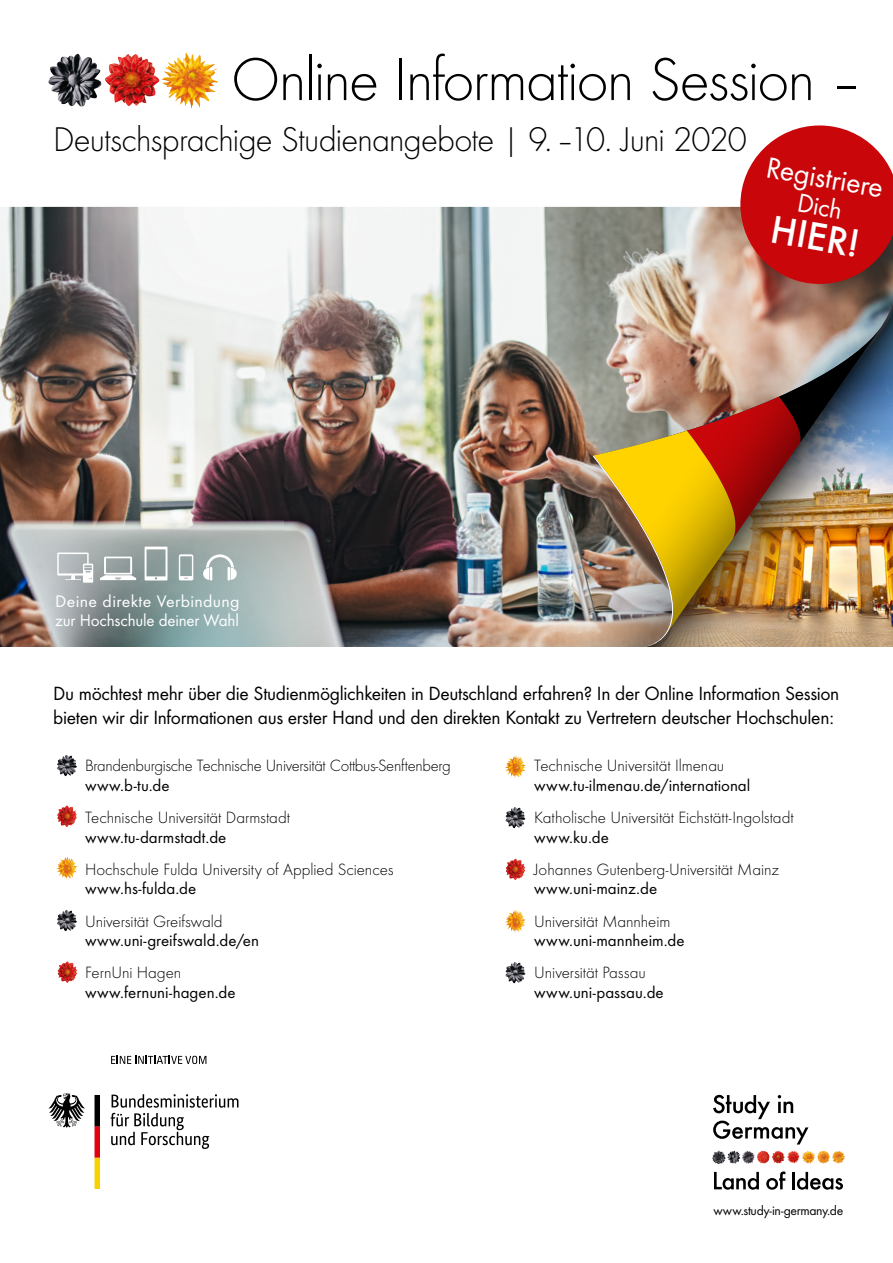
<style>
.page{position:relative;width:893px;height:1263px;background:#fff}
.page>*{position:absolute;margin:0;border:0;box-sizing:border-box;transform-origin:0 0}
.Headline_Titel{font:300 55.5px "Futura ND";letter-spacing:-.03em;color:#000}
.t1{font:500 36px "Futura ND";color:#fff}
.Headline_Titel-2{font:300 31.5px "Futura ND";letter-spacing:-.03em;color:#000}
.t2{font:27px "Futura ND";color:#fff}
.t3{font:24px "Futura ND";color:#fff}
._04_Headline_allgeme{font:17.55px/23.9px "Futura ND";letter-spacing:-.02em;color:#000}
.t4{font:15.3px/19.5px "Futura ND";letter-spacing:-.005em;color:#fff}
._08_Copy_Profile_10{font:300 15px/19.5px "Futura ND";letter-spacing:-.005em;color:#000}
._08_Copy_Profile_10-2{font:15px/19.5px "Futura ND";color:#000}
.t5{font:12.15px "Futura ND";letter-spacing:-.03em;color:#000}
.s1{font-weight:400}
.s2{font-weight:300}
</style>
<div class="page">
<svg style="left:714px;top:1172px;width:45px;height:18px"></svg>
<svg style="left:766px;top:1171px;width:19px;height:19px"></svg>
<hr style="left:792px;top:1172px;width:3px;height:17px;background:#000">
<svg style="left:797px;top:1172px;width:46px;height:18px"></svg>
<svg style="left:802px;top:1151px;width:5px;height:6px"></svg>
<svg style="left:713px;top:1095px;width:95px;height:49px"></svg>
<svg style="left:48px;top:1093px;width:37px;height:34px"></svg>
<svg style="left:95px;top:1095px;width:5px;height:94px"></svg>
<svg style="left:111px;top:1094px;width:127px;height:55px"></svg>
<svg style="left:111px;top:1056px;width:95px;height:8px"></svg>
<img style="left:0;top:207px;width:594px;height:440px">
<svg style="left:594px;top:206px;width:146px;height:25px;background:#a9a399"></svg>
<img style="left:48px;top:54px;width:54px;height:53px">
<img style="left:105px;top:54px;width:55px;height:52px">
<img style="left:164px;top:53px;width:22px;height:24px">
<img style="left:285px;top:231px;width:608px;height:416px">
<svg style="left:740px;top:125px;width:153px;height:159px;background:#c82a2b"></svg>
<img style="left:57px;top:755px;width:20px;height:21px">
<img style="left:505px;top:807px;width:21px;height:21px">
<img style="left:57px;top:910px;width:20px;height:21px">
<img style="left:505px;top:962px;width:21px;height:21px">
<img style="left:57px;top:805px;width:20px;height:22px">
<img style="left:506px;top:858px;width:20px;height:22px">
<img style="left:57px;top:961px;width:20px;height:22px">
<svg style="left:57px;top:857px;width:9px;height:8px"></svg>
<svg style="left:506px;top:910px;width:9px;height:8px"></svg>
<svg style="left:506px;top:756px;width:9px;height:8px"></svg>
<img style="left:593px;top:329px;width:287px;height:318px">
<svg style="left:179px;top:554px;width:14px;height:27px"></svg>
<svg style="left:57px;top:552px;width:36px;height:31px"></svg>
<svg style="left:100px;top:557px;width:36px;height:23px"></svg>
<svg style="left:145px;top:547px;width:22px;height:33px"></svg>
<svg style="left:203px;top:554px;width:34px;height:27px"></svg>
<p class="Headline_Titel" style="left:231px;top:46px;width:634px">Online Information Session –</p>
<p class="Headline_Titel-2" style="left:53px;top:120px;width:695px">Deutschsprachige Studienangebote | 9.–10. Juni 2020</p>
<p class="t2" style="left:769px;top:150px;width:120px;rotate:10deg">Registriere</p>
<p class="t3" style="left:800px;top:187px;width:47px;rotate:10deg">Dich</p>
<p class="t1" style="left:775px;top:205px;width:91px;rotate:10deg">HIER!</p>
<p class="t4" style="left:55px;top:591px;width:186px">Deine direkte Verbindung zur Hochschule deiner Wahl</p>
<p class="_04_Headline_allgeme" style="left:53px;top:681px;width:788px">Du möchtest mehr über die Studienmöglichkeiten in Deutschland erfahren? In der Online Information Session bieten wir dir Informationen aus erster Hand und den direkten Kontakt zu Vertretern deutscher Hochschulen:</p>
<p class="_08_Copy_Profile_10" style="left:85px;top:756px;width:367px">Brandenburgische Technische Universität Cottbus-Senftenberg <span class="s1">www.b-tu.de</span></p>
<p class="_08_Copy_Profile_10" style="left:85px;top:808px;width:206px">Technische Universität Darmstadt <span class="s1">www.tu-darmstadt.de</span></p>
<p class="_08_Copy_Profile_10" style="left:85px;top:860px;width:310px">Hochschule Fulda University of Applied Sciences <span class="s1">www.hs-fulda.de</span></p>
<p class="_08_Copy_Profile_10-2" style="left:85px;top:911px;width:176px"><span class="s2">Universität Greifswald </span>www.uni-greifswald.de/en</p>
<p class="_08_Copy_Profile_10-2" style="left:85px;top:963px;width:152px"><span class="s2">FernUni Hagen </span>www.fernuni-hagen.de</p>
<p class="_08_Copy_Profile_10-2" style="left:534px;top:756px;width:218px"><span class="s2">Technische Universität Ilmenau </span>www.tu-ilmenau.de/international</p>
<p class="_08_Copy_Profile_10" style="left:534px;top:808px;width:261px">Katholische Universität Eichstätt-Ingolstadt <span class="s1">www.ku.de</span></p>
<p class="_08_Copy_Profile_10" style="left:534px;top:860px;width:246px">Johannes Gutenberg-Universität Mainz <span class="s1">www.uni-mainz.de</span></p>
<p class="_08_Copy_Profile_10" style="left:534px;top:911px;width:152px">Universität Mannheim <span class="s1">www.uni-mannheim.de</span></p>
<p class="_08_Copy_Profile_10" style="left:534px;top:963px;width:131px">Universität Passau <span class="s1">www.uni-passau.de</span></p>
<p class="t5" style="left:713px;top:1202px;width:131px">www.study-in-germany.de</p>
</div>
